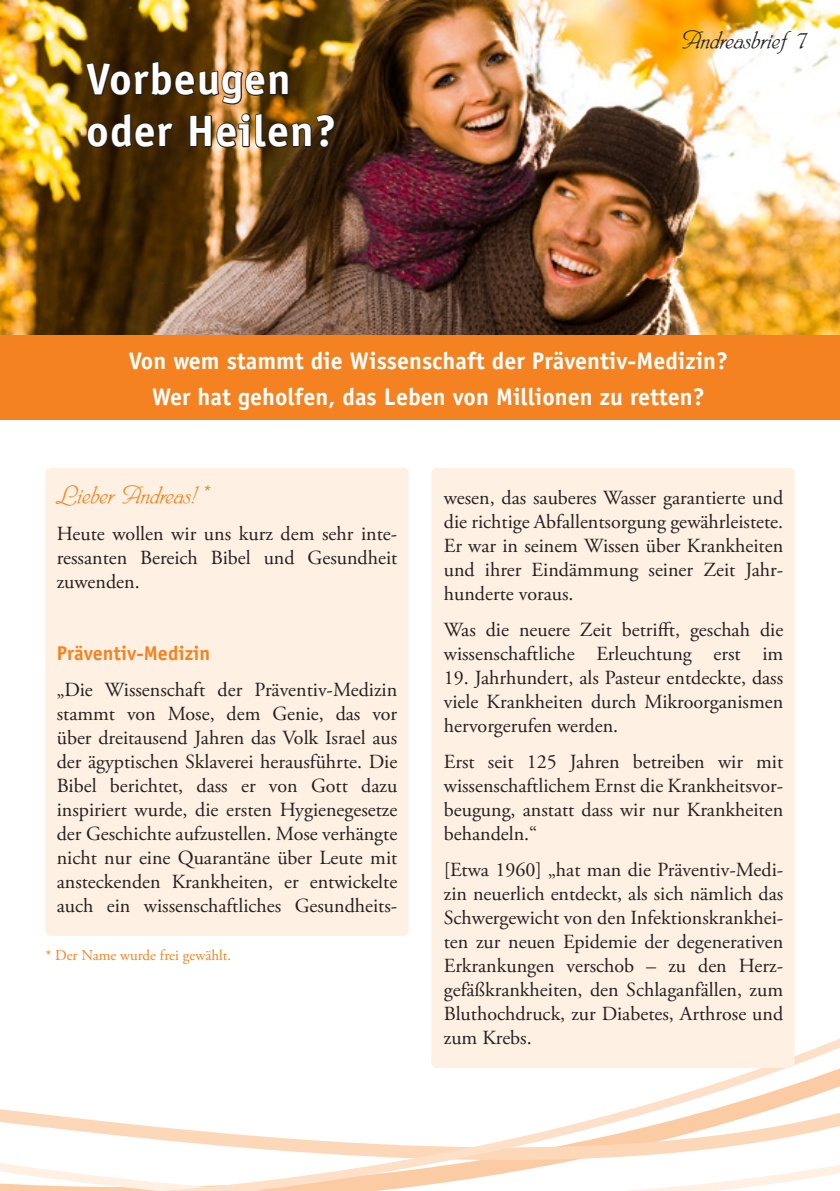
<style>
.page{position:relative;width:840px;height:1191px;background:#fff}
.page>*{position:absolute;margin:0;border:0;box-sizing:border-box;transform-origin:0 0}
._00_Titel{font:700 44px/52px "Officina Sans";letter-spacing:.02em;color:#fff}
._01_Lieber_Andreas{font:28px "Phyllis D";color:#f58220}
.t1{font:28px "Phyllis D";color:#231f20}
._00_Untertitel{font:700 24px "Officina Sans";color:#fff}
._02_Grundtext{font:20px/24px "Adobe Garamond Pro";color:#231f20;text-align:justify}
._03_Zwischenüberschr{font:700 20px "Officina Sans";color:#f58220}
.t2{font:15px "Adobe Garamond Pro";color:#f58220}
</style>
<div class="page">
<svg style="left:0;top:748px;width:839px;height:443px"></svg>
<img style="left:0;top:0;width:839px;height:335px">
<div style="left:0;top:335px;width:839px;height:85px;background:#f58220"></div>
<svg style="left:85px;top:51px;width:251px;height:103px"></svg>
<div style="left:45px;top:468px;width:363px;height:468px;background:#fef0e2;border-radius:6px"></div>
<div style="left:431px;top:468px;width:363px;height:600px;background:#fef0e2;border-radius:6px"></div>
<p class="_00_Titel" style="left:86px;top:53px;width:252px">Vorbeugen oder Heilen?</p>
<p class="t1" style="left:680px;top:26px;width:127px">Andreasbrief 7</p>
<p class="_00_Untertitel" style="left:129px;top:346px;width:600px">Von wem stammt die Wissenschaft der Präventiv-Medizin?</p>
<p class="_00_Untertitel" style="left:152px;top:382px;width:553px">Wer hat geholfen, das Leben von Millionen zu retten?</p>
<p class="_01_Lieber_Andreas" style="left:57px;top:480px;width:155px">Lieber Andreas!*</p>
<p class="_02_Grundtext" style="left:57px;top:522px;width:342px">Heute wollen wir uns kurz dem sehr inte&shy;ressanten Bereich Bibel und Gesundheit zuwenden.</p>
<p class="_03_Zwischenüberschr" style="left:57px;top:640px;width:155px">Präventiv-Medizin</p>
<p class="_02_Grundtext" style="left:57px;top:678px;width:342px">„Die Wissenschaft der Präventiv-Medizin stammt von Mose, dem Genie, das vor über dreitausend Jahren das Volk Israel aus der ägyptischen Sklaverei herausführte. Die Bibel berichtet, dass er von Gott dazu inspiriert wurde, die ersten Hygienegesetze der Geschichte aufzustellen. Mose verhängte nicht nur eine Quarantäne über Leute mit ansteckenden Krankheiten, er entwickelte auch ein wissenschaftliches Gesundheits-</p>
<p class="t2" style="left:45px;top:946px;width:187px">* Der Name wurde frei gewählt.</p>
<p class="_02_Grundtext" style="left:443px;top:486px;width:341px">wesen, das sauberes Wasser garantierte und die richtige Abfallentsorgung gewährleistete.<br>Er war in seinem Wissen über Krankheiten und ihrer Eindämmung seiner Zeit Jahr&shy;hunderte voraus.</p>
<p class="_02_Grundtext" style="left:443px;top:618px;width:341px">Was die neuere Zeit betrifft, geschah die wissenschaftliche Erleuchtung erst im</p>
<p class="_02_Grundtext" style="left:443px;top:666px;width:341px">19. Jahrhundert, als Pasteur entdeckte, dass viele Krankheiten durch Mikroorganismen hervorgerufen werden.</p>
<p class="_02_Grundtext" style="left:443px;top:750px;width:341px">Erst seit 125 Jahren betreiben wir mit wissenschaftlichem Ernst die Krankheitsvor&shy;beugung, anstatt dass wir nur Krankheiten behandeln.“</p>
<p class="_02_Grundtext" style="left:443px;top:858px;width:341px">[Etwa 1960] „hat man die Präventiv-Medi&shy;zin neuerlich entdeckt, als sich nämlich das Schwergewicht von den Infektionskrankhei&shy;ten zur neuen Epidemie der degenerativen Erkrankungen verschob – zu den Herz&shy;gefäßkrankheiten, den Schlaganfällen, zum Bluthochdruck, zur Diabetes, Arthrose und zum Krebs.</p>
</div>
